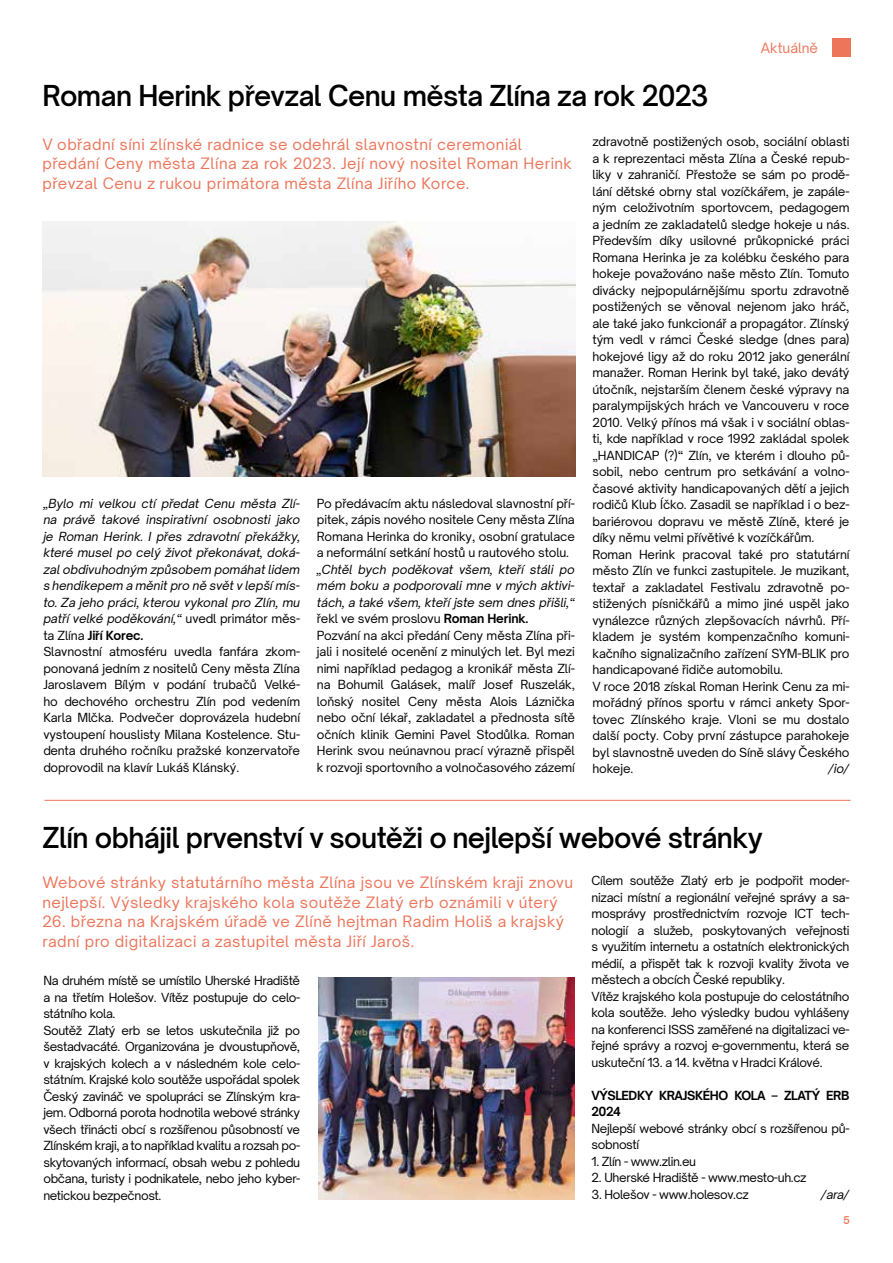
<style>
.page{position:relative;width:893px;height:1263px;background:#fff}
.page>*{position:absolute;margin:0;border:0;box-sizing:border-box;transform-origin:0 0}
.t1{font:600 27px "Open Sauce Sans";letter-spacing:-.02em;color:#000}
.t2{font:15px/19.5px "Open Sauce Sans";letter-spacing:.03em;color:#ec755a}
.t3{font:13.5px "Open Sauce Sans";color:#ec755a}
.t4{font:12px/16.5px "Open Sauce Sans";letter-spacing:-.01em;color:#000}
.t5{font:12px/16.5px "Open Sauce Sans";letter-spacing:-.03em;color:#000}
.t6{font:700 12px/16.5px "Open Sauce Sans";letter-spacing:-.03em;color:#000}
.t7{font:italic 12px "Open Sauce Sans";color:#000}
.t8{font:500 10.5px "Open Sauce Sans";color:#ec755a}
.s1{font-style:italic}
.s2{font-weight:700}
</style>
<div class="page">
<svg style="left:832px;top:38px;width:18px;height:19px"></svg>
<hr style="left:44px;top:800px;width:807px;height:1px;background:#ec755a">
<img style="left:42px;top:221px;width:533px;height:255px">
<img style="left:318px;top:978px;width:257px;height:222px">
<h1 class="t1" style="left:43px;top:78px;width:667px">Roman Herink převzal Cenu města Zlína za rok 2023</h1>
<p class="t3" style="left:761px;top:40px;width:59px">Aktuálně</p>
<p class="t2" style="left:42px;top:134px;width:531px">V obřadní síni zlínské radnice se odehrál slavnostní ceremoniál předání Ceny města Zlína za rok 2023. Její nový nositel Roman Herink převzal Cenu z rukou primátora města Zlína Jiřího Korce.</p>
<p class="t4" style="left:43px;top:495px;width:258px"><span class="s1">„Bylo mi velkou ctí předat Cenu města Zlí&shy;na právě takové inspirativní osobnosti jako je Roman Herink. I přes zdravotní překážky, které musel po celý život překonávat, doká&shy;zal obdivuhodným způsobem pomáhat lidem s hendikepem a měnit pro ně svět v lepší mís&shy;to. Za jeho práci, kterou vykonal pro Zlín, mu patří velké poděkování,“</span> uvedl primátor měs&shy;ta Zlína <span class="s2">Jiří Korec.<br></span>Slavnostní atmosféru uvedla fanfára zkom&shy;ponovaná jedním z nositelů Ceny města Zlína Jaroslavem Bílým v podání trubačů Velké&shy;ho dechového orchestru Zlín pod vedením Karla Mlčka. Podvečer doprovázela hudební vystoupení houslisty Milana Kostelence. Stu&shy;denta druhého ročníku pražské konzervatoře doprovodil na klavír Lukáš Klánský.</p>
<p class="t4" style="left:317px;top:495px;width:259px;text-align:justify">Po předávacím aktu následoval slavnostní pří&shy;pitek, zápis nového nositele Ceny města Zlína Romana Herinka do kroniky, osobní gratulace a neformální setkání hostů u rautového stolu.</p>
<p class="t4" style="left:317px;top:561px;width:259px"><span class="s1">„Chtěl bych poděkovat všem, kteří stáli po mém boku a podporovali mne v mých aktivi&shy;tách, a také všem, kteří jste sem dnes přišli,“ </span>řekl ve svém proslovu <span class="s2">Roman Herink.<br></span>Pozvání na akci předání Ceny města Zlína při&shy;jali i nositelé ocenění z minulých let. Byl mezi nimi například pedagog a kronikář města Zlí&shy;na Bohumil Galásek, malíř Josef Ruszelák, loňský nositel Ceny města Alois Láznička nebo oční lékař, zakladatel a přednosta sítě očních klinik Gemini Pavel Stodůlka. Roman Herink svou neúnavnou prací výrazně přispěl k rozvoji sportovního a volnočasového zázemí</p>
<p class="t4" style="left:592px;top:133px;width:259px">zdravotně postižených osob, sociální oblasti a k reprezentaci města Zlína a České repub&shy;liky v zahraničí. Přestože se sám po prodě&shy;lání dětské obrny stal vozíčkářem, je zapále&shy;ným celoživotním sportovcem, pedagogem a jedním ze zakladatelů sledge hokeje u nás.<br>Především díky usilovné průkopnické práci Romana Herinka je za kolébku českého para hokeje považováno naše město Zlín. Tomuto divácky nejpopulárnějšímu sportu zdravotně postižených se věnoval nejenom jako hráč, ale také jako funkcionář a propagátor. Zlínský tým vedl v rámci České sledge (dnes para) hokejové ligy až do roku 2012 jako generální manažer. Roman Herink byl také, jako devátý útočník, nejstarším členem české výpravy na paralympijských hrách ve Vancouveru v roce 2010. Velký přínos má však i v sociální oblas&shy;ti, kde například v roce 1992 zakládal spolek „HANDICAP (?)“ Zlín, ve kterém i dlouho pů&shy;sobil, nebo centrum pro setkávání a volno&shy;časové aktivity handicapovaných dětí a jejich rodičů Klub Íčko. Zasadil se například i o bez&shy;bariérovou dopravu ve městě Zlíně, které je díky němu velmi přívětivé k vozíčkářům.<br>Roman Herink pracoval také pro statutární město Zlín ve funkci zastupitele. Je muzikant, textař a zakladatel Festivalu zdravotně po&shy;stižených písničkářů a mimo jiné uspěl jako vynálezce různých zlepšovacích návrhů. Pří&shy;kladem je systém kompenzačního komuni&shy;kačního signalizačního zařízení SYM-BLIK pro handicapované řidiče automobilu.<br>V roce 2018 získal Roman Herink Cenu za mi&shy;mořádný přínos sportu v rámci ankety Spor&shy;tovec Zlínského kraje. Vloni se mu dostalo další pocty. Coby první zástupce parahokeje byl slavnostně uveden do Síně slávy Českého hokeje.</p>
<p class="t7" style="left:828px;top:761px;width:23px">/io/</p>
<h1 class="t1" style="left:43px;top:820px;width:722px">Zlín obhájil prvenství v soutěži o nejlepší webové stránky</h1>
<p class="t2" style="left:42px;top:873px;width:532px">Webové stránky statutárního města Zlína jsou ve Zlínském kraji znovu nejlepší. Výsledky krajského kola soutěže Zlatý erb oznámili v úterý</p>
<p class="t2" style="left:42px;top:912px;width:523px">26. března na Krajském úřadě ve Zlíně hejtman Radim Holiš a krajský radní pro digitalizaci a zastupitel města Jiří Jaroš.</p>
<p class="t5" style="left:43px;top:972px;width:258px">Na druhém místě se umístilo Uherské Hradiště a na třetím Holešov. Vítěz postupuje do celo&shy;státního kola.<br>Soutěž Zlatý erb se letos uskutečnila již po šestadvacáté. Organizována je dvoustupňově, v krajských kolech a v následném kole celo&shy;státním. Krajské kolo soutěže uspořádal spolek Český zavináč ve spolupráci se Zlínským kra&shy;jem. Odborná porota hodnotila webové stránky všech třinácti obcí s rozšířenou působností ve Zlínském kraji, a to například kvalitu a rozsah po&shy;skytovaných informací, obsah webu z pohledu občana, turisty i podnikatele, nebo jeho kyber&shy;netickou bezpečnost.</p>
<p class="t4" style="left:592px;top:872px;width:259px">Cílem soutěže Zlatý erb je podpořit moder&shy;nizaci místní a regionální veřejné správy a sa&shy;mosprávy prostřednictvím rozvoje ICT tech&shy;nologií a služeb, poskytovaných veřejnosti s využitím internetu a ostatních elektronických médií, a přispět tak k rozvoji kvality života ve městech a obcích České republiky.<br>Vítěz krajského kola postupuje do celostátního kola soutěže. Jeho výsledky budou vyhlášeny na konferenci ISSS zaměřené na digitalizaci ve&shy;řejné správy a rozvoj e-governmentu, která se uskuteční 13. a 14. května v Hradci Králové.</p>
<p class="t6" style="left:592px;top:1087px;width:259px">VÝSLEDKY KRAJSKÉHO KOLA – ZLATÝ ERB<br>2024</p>
<p class="t5" style="left:592px;top:1120px;width:259px">Nejlepší webové stránky obcí s rozšířenou pů&shy;sobností</p>
<p class="t5" style="left:592px;top:1153px;width:106px">1. Zlín - www.zlin.eu</p>
<p class="t5" style="left:592px;top:1169px;width:217px">2. Uherské Hradiště - www.mesto-uh.cz</p>
<p class="t5" style="left:592px;top:1186px;width:159px">3. Holešov - www.holesov.cz</p>
<p class="t7" style="left:821px;top:1186px;width:30px">/ara/</p>
<p class="t8" style="left:843px;top:1213px;width:8px">5</p>
</div>
